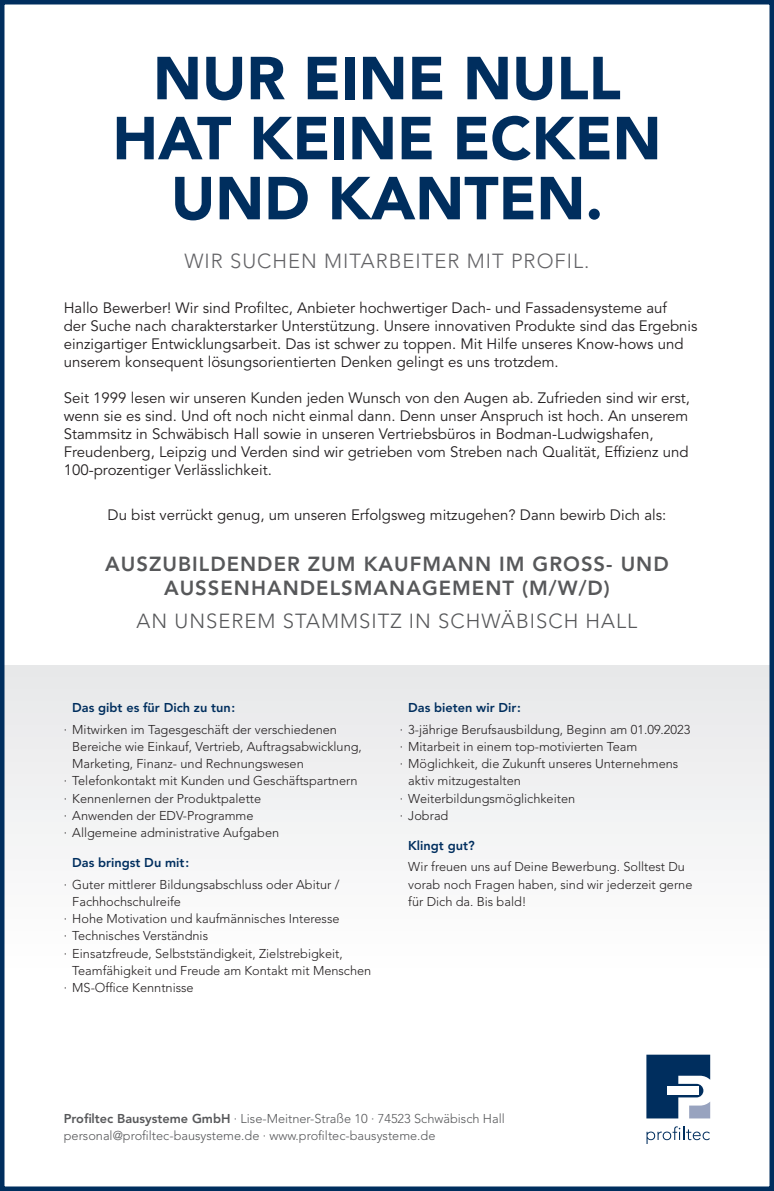
<style>
.page{position:relative;width:774px;height:1191px;background:#fff}
.page>*{position:absolute;margin:0;border:0;box-sizing:border-box;transform-origin:0 0}
.t1{font:900 60px/60px "Avenir LT Pro";color:#002e5e;text-align:center}
.t2{font:800 20.25px/24px "Avenir LT Pro";letter-spacing:.05em;color:#57585a;text-align:center}
.t3{font:300 20.25px "Avenir LT Pro";letter-spacing:.05em;color:#57585a}
.t4{font:300 20.25px "Avenir LT Pro";letter-spacing:.05em;color:#636366}
.t5{font:15px/18px "Avenir LT Pro";color:#231f20}
.t6{font:300 12.75px/17.2px "Avenir LT Pro";color:#231f20}
.t7{font:300 12.75px "Avenir LT Pro";color:#57585a}
.t8{font:800 12.75px "Avenir LT Pro";color:#002e5e}
.s1{font-weight:800}
</style>
<div class="page">
<div style="left:0;top:665px;width:774px;height:309px;background:#f2f3f4"></div>
<div style="left:0;top:0;width:774px;height:1191px;border:4px solid #002e5e"></div>
<svg style="left:646px;top:1054px;width:64px;height:64px"></svg>
<div style="left:667px;top:1086px;width:32px;height:8px;background:#fff"></div>
<svg style="left:646px;top:1126px;width:64px;height:18px"></svg>
<p class="t1" style="left:112px;top:48px;width:550px">NUR EINE NULL<br>HAT KEINE ECKEN<br>UND KANTEN.</p>
<p class="t4" style="left:184px;top:249px;width:407px">WIR SUCHEN MITARBEITER MIT PROFIL.</p>
<p class="t5" style="left:64px;top:299px;width:635px">Hallo Bewerber! Wir sind Profiltec, Anbieter hochwertiger Dach- und Fassadensysteme auf<br>der Suche nach charakterstarker Unterstützung. Unsere innovativen Produkte sind das Ergebnis einzigartiger Entwicklungsarbeit. Das ist schwer zu toppen. Mit Hilfe unseres Know-hows und unserem konsequent lösungsorientierten Denken gelingt es uns trotzdem.</p>
<p class="t5" style="left:64px;top:389px;width:628px">Seit 1999 lesen wir unseren Kunden jeden Wunsch von den Augen ab. Zufrieden sind wir erst, wenn sie es sind. Und oft noch nicht einmal dann. Denn unser Anspruch ist hoch. An unserem Stammsitz in Schwäbisch Hall sowie in unseren Vertriebsbüros in Bodman-Ludwigshafen, Freudenberg, Leipzig und Verden sind wir getrieben vom Streben nach Qualität, Effizienz und 100-prozentiger Verlässlichkeit.</p>
<p class="t5" style="left:108px;top:506px;width:560px">Du bist verrückt genug, um unseren Erfolgsweg mitzugehen? Dann bewirb Dich als:</p>
<p class="t2" style="left:105px;top:552px;width:565px">AUSZUBILDENDER ZUM KAUFMANN IM GROSS- UND<br>AUSSENHANDELSMANAGEMENT (M/W/D)</p>
<p class="t3" style="left:137px;top:609px;width:502px">AN UNSEREM STAMMSITZ IN SCHWÄBISCH HALL</p>
<p class="t8" style="left:72px;top:700px;width:165px">Das gibt es für Dich zu tun:</p>
<p class="t6" style="left:72px;top:720px;width:291px;text-indent:-9px">∙ Mitwirken im Tagesgeschäft der verschiedenen<br>Bereiche wie Einkauf, Vertrieb, Auftragsabwicklung,<br>Marketing, Finanz- und Rechnungswesen</p>
<p class="t6" style="left:64px;top:772px;width:295px">∙ Telefonkontakt mit Kunden und Geschäftspartnern</p>
<p class="t6" style="left:64px;top:789px;width:199px">∙ Kennenlernen der Produktpalette</p>
<p class="t6" style="left:64px;top:807px;width:191px">∙ Anwenden der EDV-Programme</p>
<p class="t6" style="left:64px;top:824px;width:217px">∙ Allgemeine administrative Aufgaben</p>
<p class="t8" style="left:72px;top:855px;width:118px">Das bringst Du mit:</p>
<p class="t6" style="left:72px;top:875px;width:269px;text-indent:-9px">∙ Guter mittlerer Bildungsabschluss oder Abitur /<br>Fachhochschulreife</p>
<p class="t6" style="left:64px;top:910px;width:277px">∙ Hohe Motivation und kaufmännisches Interesse</p>
<p class="t6" style="left:64px;top:927px;width:146px">∙ Technisches Verständnis</p>
<p class="t6" style="left:72px;top:944px;width:301px;text-indent:-9px">∙ Einsatzfreude, Selbstständigkeit, Zielstrebigkeit,<br>Teamfähigkeit und Freude am Kontakt mit Menschen</p>
<p class="t6" style="left:64px;top:979px;width:131px">∙ MS-Office Kenntnisse</p>
<p class="t8" style="left:408px;top:700px;width:114px">Das bieten wir Dir:</p>
<p class="t6" style="left:400px;top:720px;width:292px">∙ 3-jährige Berufsausbildung, Beginn am 01.09.2023</p>
<p class="t6" style="left:400px;top:738px;width:239px">∙ Mitarbeit in einem top-motivierten Team</p>
<p class="t6" style="left:408px;top:755px;width:271px;text-indent:-9px">∙ Möglichkeit, die Zukunft unseres Unternehmens aktiv mitzugestalten</p>
<p class="t6" style="left:400px;top:789px;width:177px">∙ Weiterbildungsmöglichkeiten</p>
<p class="t6" style="left:400px;top:807px;width:50px">∙ Jobrad</p>
<p class="t8" style="left:408px;top:838px;width:68px">Klingt gut?</p>
<p class="t6" style="left:408px;top:858px;width:286px">Wir freuen uns auf Deine Bewerbung. Solltest Du vorab noch Fragen haben, sind wir jederzeit gerne für Dich da. Bis bald!</p>
<p class="t7" style="left:64px;top:1110px;width:443px"><span class="s1">Profiltec Bausysteme GmbH</span> · Lise-Meitner-Straße 10 · 74523 Schwäbisch Hall</p>
<p class="t7" style="left:64px;top:1128px;width:373px">personal@profiltec-bausysteme.de · www.profiltec-bausysteme.de</p>
</div>
